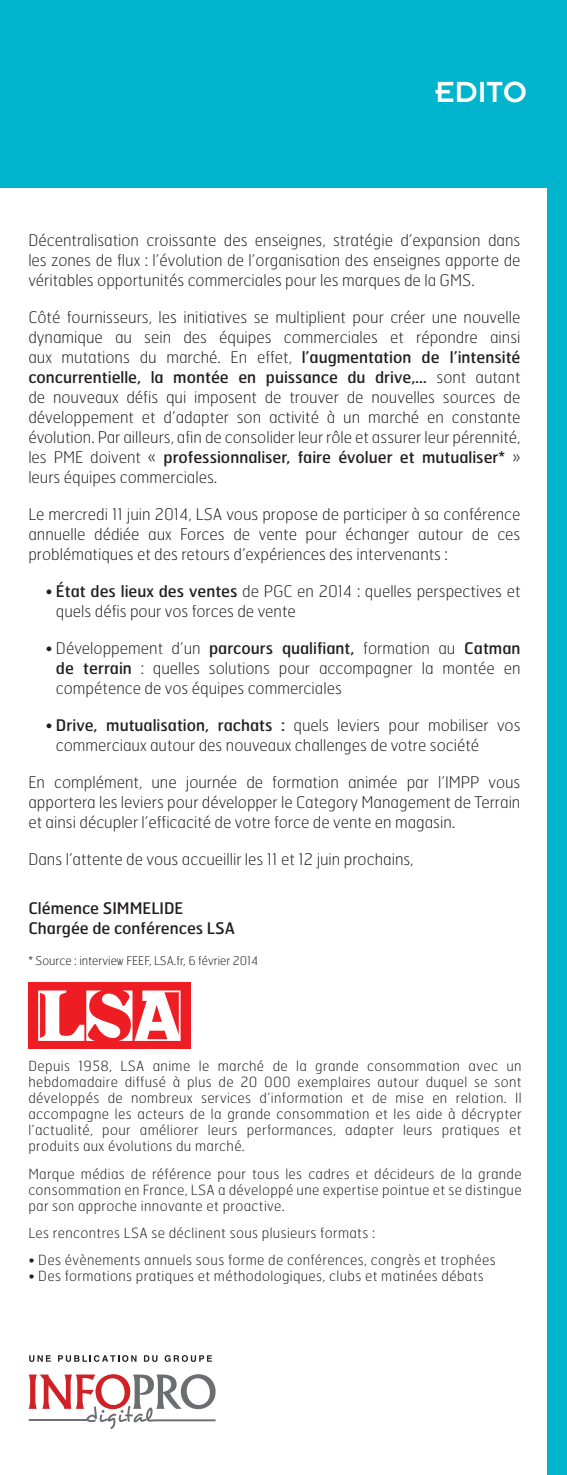
<style>
.page{position:relative;width:567px;height:1475px;background:#fff}
.page>*{position:absolute;margin:0;border:0;box-sizing:border-box;transform-origin:0 0}
.t1{font:32px "Insignia LT Std";color:#fff}
.t2{font:100 16px/20px "Hermes";color:#231f20;text-align:justify}
.t3{font:16px/20px "Hermes";color:#231f20}
.t4{font:100 14px/16px "Hermes";letter-spacing:.025em;color:#231f20;text-align:justify}
.t5{font:100 12px "Hermes";color:#231f20}
.s1{font-weight:400}
</style>
<div class="page">
<div style="left:0;top:0;width:567px;height:187px;background:#00b4cd"></div>
<div style="left:547px;top:170px;width:20px;height:1304px;background:#00b4cd"></div>
<svg style="left:29px;top:1355px;width:22px;height:6px"></svg>
<svg style="left:58px;top:1355px;width:78px;height:6px"></svg>
<svg style="left:144px;top:1355px;width:13px;height:6px"></svg>
<svg style="left:165px;top:1355px;width:47px;height:6px"></svg>
<svg style="left:28px;top:1374px;width:188px;height:54px"></svg>
<div style="left:28px;top:982px;width:162px;height:66px;background:#ee1d23"></div>
<svg style="left:38px;top:990px;width:143px;height:50px"></svg>
<h1 class="t1" style="left:435px;top:75px;width:93px">EDITO</h1>
<p class="t2" style="left:28px;top:229px;width:494px">Décentralisation croissante des enseignes, stratégie d’expansion dans les zones de flux : l’évolution de l’organisation des enseignes apporte de véritables opportunités commerciales pour les marques de la GMS.</p>
<p class="t2" style="left:28px;top:306px;width:494px">Côté fournisseurs, les initiatives se multiplient pour créer une nouvelle dynamique au sein des équipes commerciales et répondre ainsi aux mutations du marché. En effet, <span class="s1">l’augmentation de l’intensité concurrentielle, la montée en puissance du drive,…</span> sont autant de nouveaux défis qui imposent de trouver de nouvelles sources de développement et d’adapter son activité à un marché en constante évolution. Par ailleurs, afin de consolider leur rôle et assurer leur pérennité, les PME doivent « <span class="s1">professionnaliser, faire évoluer et mutualiser*</span> » leurs équipes commerciales.</p>
<p class="t2" style="left:28px;top:503px;width:494px">Le mercredi 11 juin 2014, LSA vous propose de participer à sa conférence annuelle dédiée aux Forces de vente pour échanger autour de ces problématiques et des retours d’expériences des intervenants :</p>
<p class="t2" style="left:56px;top:580px;width:466px;text-indent:-11px">• <span class="s1">État des lieux des ventes</span> de PGC en 2014 : quelles perspectives et quels défis pour vos forces de vente</p>
<p class="t2" style="left:56px;top:637px;width:466px;text-indent:-11px">• Développement d’un <span class="s1">parcours qualifiant,</span> formation au <span class="s1">Catman de terrain</span> : quelles solutions pour accompagner la montée en compétence de vos équipes commerciales</p>
<p class="t2" style="left:56px;top:714px;width:466px;text-indent:-11px">• <span class="s1">Drive, mutualisation, rachats :</span> quels leviers pour mobiliser vos commerciaux autour des nouveaux challenges de votre société</p>
<p class="t2" style="left:28px;top:771px;width:494px">En complément, une journée de formation animée par l’IMPP vous apportera les leviers pour développer le Category Management de Terrain et ainsi décupler l’efficacité de votre force de vente en magasin.</p>
<p class="t2" style="left:28px;top:848px;width:387px">Dans l’attente de vous accueillir les 11 et 12 juin prochains,</p>
<p class="t3" style="left:28px;top:897px;width:208px">Clémence SIMMELIDE<br>Chargée de conférences LSA</p>
<p class="t5" style="left:28px;top:952px;width:231px">* Source : interview FEEF, LSA.fr, 6 février 2014</p>
<p class="t4" style="left:28px;top:1057px;width:495px">Depuis 1958, LSA anime le marché de la grande consommation avec un hebdomadaire diffusé à plus de 20 000 exemplaires autour duquel se sont développés de nombreux services d’information et de mise en relation. Il accompagne les acteurs de la grande consommation et les aide à décrypter l’actualité, pour améliorer leurs performances, adapter leurs pratiques et produits aux évolutions du marché.</p>
<p class="t4" style="left:28px;top:1164px;width:495px">Marque médias de référence pour tous les cadres et décideurs de la grande consommation en France, LSA a développé une expertise pointue et se distingue par son approche innovante et proactive.</p>
<p class="t4" style="left:28px;top:1224px;width:348px">Les rencontres LSA se déclinent sous plusieurs formats :</p>
<p class="t4" style="left:28px;top:1251px;width:469px">• Des évènements annuels sous forme de conférences, congrès et trophées</p>
<p class="t4" style="left:28px;top:1267px;width:457px">• Des formations pratiques et méthodologiques, clubs et matinées débats</p>
</div>
